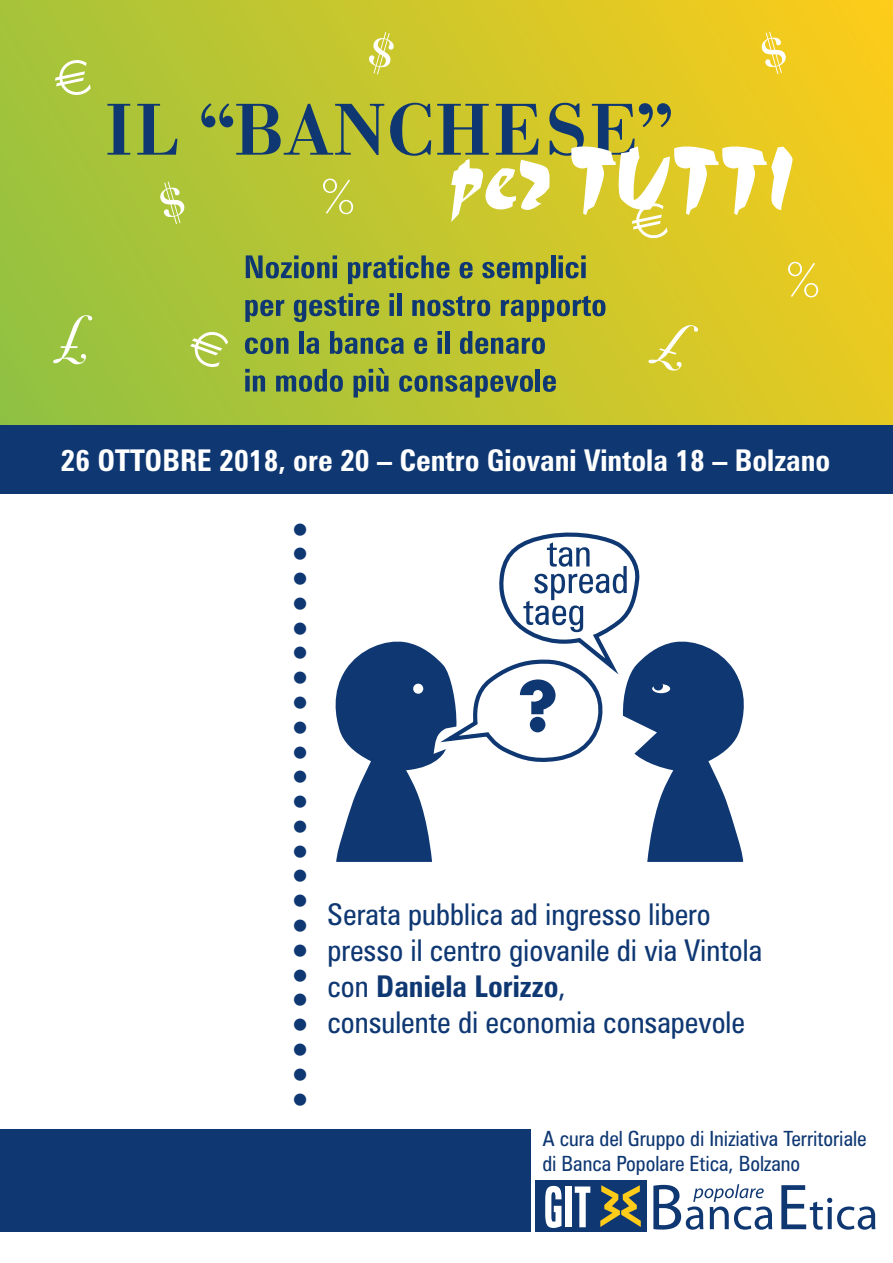
<style>
.page{position:relative;width:893px;height:1263px;background:#fff}
.page>*{position:absolute;margin:0;border:0;box-sizing:border-box;transform-origin:0 0}
.t1{font:500 54px "Big Caslon";color:#fff}
.t2{font:700 condensed 42px "Zurich BT";color:#0f3873}
.t3{font:condensed 30px/36px "Zurich BT";color:#0f3873}
.t4{font:700 condensed 30px "Zurich BT";color:#fff}
.t5{font:condensed 21px/25.2px "Zurich BT";color:#0f3873}
.s1{font-weight:700}
</style>
<div class="page">
<div style="left:0;top:0;width:893px;height:425px;background:linear-gradient(to right,#9ac23e,#f2cb1e)"></div>
<div style="left:0;top:425px;width:893px;height:68px;background:#0f3873"></div>
<div style="left:0;top:1130px;width:531px;height:102px;background:#0f3873"></div>
<svg style="left:653px;top:1184px;width:119px;height:46px"></svg>
<svg style="left:781px;top:1185px;width:94px;height:45px"></svg>
<div style="left:535px;top:1180px;width:111px;height:52px;background:#0f3873"></div>
<svg style="left:600px;top:1185px;width:41px;height:42px"></svg>
<svg style="left:545px;top:1186px;width:16px;height:42px"></svg>
<div style="left:566px;top:1186px;width:6px;height:41px;background:#fff"></div>
<svg style="left:575px;top:1186px;width:15px;height:41px"></svg>
<svg style="left:107px;top:104px;width:23px;height:51px"></svg>
<svg style="left:137px;top:104px;width:40px;height:51px;background:#79954a"></svg>
<svg style="left:201px;top:103px;width:183px;height:52px;background:#859946"></svg>
<svg style="left:390px;top:103px;width:41px;height:53px;background:#8e9a43"></svg>
<svg style="left:246px;top:255px;width:91px;height:23px;background:#668251"></svg>
<svg style="left:348px;top:255px;width:101px;height:29px;background:#7f9348"></svg>
<svg style="left:460px;top:262px;width:13px;height:16px"></svg>
<svg style="left:482px;top:262px;width:66px;height:22px"></svg>
<hr style="left:551px;top:255px;width:4px;height:23px;background:#0f3873">
<svg style="left:558px;top:255px;width:28px;height:23px"></svg>
<svg style="left:245px;top:300px;width:39px;height:22px"></svg>
<svg style="left:294px;top:293px;width:85px;height:29px;background:#79914a"></svg>
<div style="left:389px;top:300px;width:5px;height:16px;background:#0f3873"></div>
<svg style="left:389px;top:293px;width:5px;height:4px"></svg>
<hr style="left:397px;top:293px;width:4px;height:23px;background:#0f3873">
<svg style="left:412px;top:295px;width:78px;height:21px;background:#6f844e"></svg>
<svg style="left:501px;top:295px;width:104px;height:27px;background:#849146"></svg>
<svg style="left:245px;top:337px;width:43px;height:17px"></svg>
<div style="left:299px;top:331px;width:5px;height:23px;background:#0f3873"></div>
<svg style="left:306px;top:337px;width:13px;height:17px"></svg>
<svg style="left:330px;top:331px;width:74px;height:23px;background:#6d874f"></svg>
<svg style="left:414px;top:337px;width:13px;height:17px"></svg>
<div style="left:437px;top:338px;width:5px;height:16px;background:#0f3873"></div>
<svg style="left:437px;top:331px;width:5px;height:4px"></svg>
<hr style="left:445px;top:331px;width:4px;height:23px;background:#0f3873">
<svg style="left:460px;top:331px;width:85px;height:23px;background:#75884c"></svg>
<svg style="left:245px;top:369px;width:20px;height:22px"></svg>
<svg style="left:276px;top:369px;width:67px;height:23px;background:#668451"></svg>
<svg style="left:353px;top:368px;width:36px;height:29px"></svg>
<svg style="left:399px;top:375px;width:134px;height:22px;background:#72884d"></svg>
<hr style="left:536px;top:369px;width:4px;height:22px;background:#0f3873">
<svg style="left:543px;top:375px;width:13px;height:17px"></svg>
<svg style="left:335px;top:532px;width:409px;height:330px"></svg>
<svg style="left:651px;top:683px;width:20px;height:11px"></svg>
<div style="left:650px;top:682px;width:22px;height:13px;border:2px solid #0f3873;border-radius:50%"></div>
<div style="left:653px;top:682px;width:10px;height:8px;background:#0f3873;border-radius:50%"></div>
<div style="left:51px;top:57px;width:42px;height:42px;background:#a8c439"></div>
<svg style="left:437px;top:103px;width:356px;height:139px"></svg>
<div style="left:186px;top:325px;width:44px;height:45px;background:#a7c33a"></div>
<div style="left:365px;top:30px;width:33px;height:47px;background:#c9c72d"></div>
<div style="left:757px;top:29px;width:33px;height:47px;background:#f0ca1f"></div>
<div style="left:156px;top:179px;width:32px;height:47px;background:#acc438"></div>
<div style="left:648px;top:316px;width:51px;height:58px;background:#d5c829"></div>
<h1 class="t1" style="left:54px;top:304px;width:38px">£</h1>
<h1 class="t1" style="left:320px;top:164px;width:36px">%</h1>
<h1 class="t1" style="left:785px;top:247px;width:36px">%</h1>
<p class="t4" style="left:61px;top:442px;width:771px">26 OTTOBRE 2018, ore 20 – Centro Giovani Vintola 18 – Bolzano</p>
<h2 class="t2" style="left:275px;top:1111px;width:596px;rotate:-90deg">••••••••••••••••••••••••</h2>
<p class="t3" style="left:327px;top:895px;width:436px">Serata pubblica ad ingresso libero presso il centro giovanile di via Vintola con <span class="s1">Daniela Lorizzo</span>,<br>consulente di economia consapevole</p>
<p class="t5" style="left:542px;top:1126px;width:326px">A cura del Gruppo di Iniziativa Territoriale di Banca Popolare Etica, Bolzano</p>
</div>
